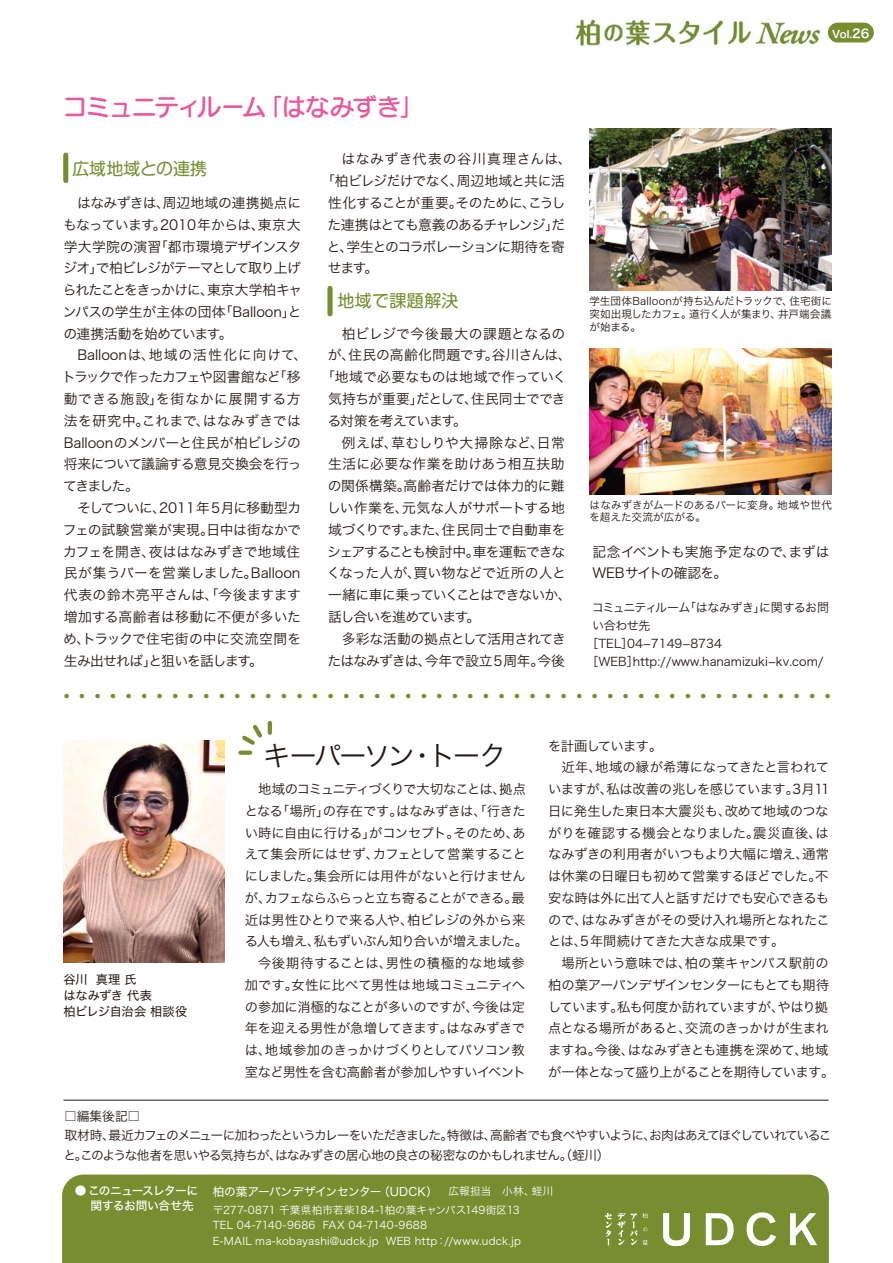
<style>
.page{position:relative;width:893px;height:1263px;background:#fff}
.page>*{position:absolute;margin:0;border:0;box-sizing:border-box;transform-origin:0 0}
.t1{font:27.6px "Hira Kaku Pro W3";letter-spacing:-.1em;color:#231815}
.t2{font:24.45px "Seurat Pro DB";letter-spacing:-.055em;color:#e9589a}
.t3{font:16.95px "Shin M Go Pro";letter-spacing:.01em;color:#778d2f}
.t4{font:13.8px/21.8px "Hira Kaku Pro W3";letter-spacing:-.02em;color:#231815}
.t5{font:13.8px "Hira Kaku Pro W3";letter-spacing:.015em;color:#231815}
.t6{font:13.8px "Hira Kaku Pro W3";letter-spacing:-.08em;color:#231815}
.t7{font:13.8px "Hira Kaku Pro W3";letter-spacing:-.065em;color:#231815}
.t8{font:13.8px "Hira Kaku Pro W3";letter-spacing:-.045em;color:#231815}
.t9{font:13.8px "Hira Kaku Pro W3";letter-spacing:-.085em;color:#231815}
.t10{font:13.8px "Hira Kaku Pro W3";letter-spacing:-.04em;color:#231815}
.t11{font:13.8px "Hira Kaku Pro W3";letter-spacing:.03em;color:#231815}
.t12{font:13.8px "Hira Kaku Pro W3";letter-spacing:.045em;color:#231815}
.t13{font:13.35px/21.8px "Hira Kaku Pro W3";letter-spacing:-.025em;color:#231815}
.t14{font:12.75px/19.2px "Hira Kaku Pro W3";letter-spacing:-.085em;color:#231815}
.t15{font:12.15px/15.9px "Hira Kaku Std W4";letter-spacing:-.02em;color:#231815}
.t16{font:12px "Hira Kaku Pro W3";color:#231815}
.t17{font:12px "Hira Kaku Pro W3";letter-spacing:-.06em;color:#231815}
.t18{font:11.7px "Hira Kaku Std W4";letter-spacing:-.015em;color:#fff}
.t19{font:11.7px/14.9px "Hira Kaku Std W5";letter-spacing:-.035em;color:#fff}
.t20{font:10.65px/15.5px "Hira Kaku Std W3";letter-spacing:.015em;color:#fff}
.t21{font:10.65px/12.8px "Hira Kaku Std W3";letter-spacing:-.005em;color:#231815;text-align:justify}
.t22{font:10.35px "Hira Kaku Pro W6";color:#fff}
.t23{font:5.1px "Hira Kaku Pro W6";color:#778d2f}
.s1{font-size:12.15px}
.s2{font-family:"Hira Kaku Std W3";font-size:10.65px}
</style>
<div class="page">
<div style="left:62px;top:1174px;width:767px;height:89px;background:#778d2f"></div>
<svg style="left:663px;top:1213px;width:27px;height:33px"></svg>
<svg style="left:706px;top:1213px;width:28px;height:32px"></svg>
<svg style="left:747px;top:1212px;width:29px;height:34px"></svg>
<svg style="left:790px;top:1213px;width:27px;height:32px"></svg>
<svg style="left:605px;top:1213px;width:43px;height:32px"></svg>
<hr style="left:64px;top:1100px;width:765px;height:1px;background:#231815">
<div style="left:63px;top:155px;width:5px;height:26px;background:#778d2f"></div>
<div style="left:327px;top:288px;width:6px;height:26px;background:#778d2f"></div>
<img style="left:575px;top:19px;width:246px;height:27px">
<div style="left:828px;top:23px;width:46px;height:20px;background:#778d2f;border-radius:10px"></div>
<div style="left:240px;top:750px;width:10px;height:5px;background:#778d2f"></div>
<svg style="left:242px;top:725px;width:20px;height:20px"></svg>
<hr style="left:268px;top:723px;width:4px;height:10px;background:#778d2f">
<img style="left:63px;top:741px;width:161px;height:222px">
<img style="left:589px;top:128px;width:243px;height:163px">
<img style="left:589px;top:348px;width:243px;height:146px">
<p class="t2" style="left:63px;top:90px;width:362px">コミュニティルーム「はなみずき」</p>
<p class="t3" style="left:72px;top:154px;width:136px">広域地域との連携</p>
<p class="t4" style="left:62px;top:191px;width:247px">　はなみずきは、周辺地域の連携拠点にもなっています。2010年からは、東京大学大学院の演習「都市環境デザインスタジオ」で柏ビレジがテーマとして取り上げられたことをきっかけに、東京大学柏キャンパスの学生が主体の団体「Balloon」との連携活動を始めています。<br>　Balloonは、地域の活性化に向けて、トラックで作ったカフェや図書館など「移動できる施設」を街なかに展開する方法を研究中。これまで、はなみずきでは<br>Balloonのメンバーと住民が柏ビレジの将来について議論する意見交換会を行ってきました。<br>　そしてついに、2011年5月に移動型カフェの試験営業が実現。日中は街なかでカフェを開き、夜ははなみずきで地域住民が集うバーを営業しました。Balloon代表の鈴木亮平さんは、「今後ますます増加する高齢者は移動に不便が多いため、トラックで住宅街の中に交流空間を生み出せれば」と狙いを話します。</p>
<p class="t12" style="left:328px;top:147px;width:245px">　はなみずき代表の谷川真理さんは、</p>
<p class="t8" style="left:321px;top:169px;width:245px">「柏ビレジだけでなく、周辺地域と共に活</p>
<p class="t4" style="left:328px;top:191px;width:239px">性化することが重要。そのために、こうし</p>
<p class="t9" style="left:328px;top:212px;width:239px">た連携はとても意義のあるチャレンジ」だ</p>
<p class="t6" style="left:327px;top:234px;width:239px">と、学生とのコラボレーションに期待を寄</p>
<p class="t4" style="left:328px;top:256px;width:52px">せます。</p>
<p class="t3" style="left:337px;top:287px;width:123px">地域で課題解決</p>
<p class="t5" style="left:328px;top:321px;width:239px">　柏ビレジで今後最大の課題となるの</p>
<p class="t4" style="left:328px;top:343px;width:245px">が、住民の高齢化問題です。谷川さんは、</p>
<p class="t4" style="left:321px;top:365px;width:247px">「地域で必要なものは地域で作っていく</p>
<p class="t4" style="left:328px;top:387px;width:239px">気持ちが重要」だとして、住民同士ででき</p>
<p class="t7" style="left:327px;top:408px;width:141px">る対策を考えています。</p>
<p class="t11" style="left:328px;top:430px;width:238px">　例えば、草むしりや大掃除など、日常</p>
<p class="t5" style="left:328px;top:452px;width:238px">生活に必要な作業を助けあう相互扶助</p>
<p class="t4" style="left:328px;top:474px;width:239px">の関係構築。高齢者だけでは体力的に難</p>
<p class="t4" style="left:327px;top:496px;width:239px">しい作業を、元気な人がサポートする地</p>
<p class="t4" style="left:328px;top:518px;width:239px">域づくりです。また、住民同士で自動車を</p>
<p class="t6" style="left:327px;top:539px;width:239px">シェアすることも検討中。車を運転できな</p>
<p class="t5" style="left:327px;top:561px;width:241px">くなった人が、買い物などで近所の人と</p>
<p class="t7" style="left:328px;top:583px;width:245px">一緒に車に乗っていくことはできないか、</p>
<p class="t6" style="left:328px;top:604px;width:154px">話し合いを進めています。</p>
<p class="t4" style="left:328px;top:627px;width:239px">　多彩な活動の拠点として活用されてき</p>
<p class="t10" style="left:328px;top:648px;width:239px">たはなみずきは、今年で設立5周年。今後</p>
<p class="t22" style="left:832px;top:25px;width:39px">Vol.<span class="s1">26</span></p>
<p class="t21" style="left:589px;top:295px;width:244px">学生団体Balloonが持ち込んだトラックで、住宅街に突如出現したカフェ。道行く人が集まり、井戸端会議が始まる。</p>
<p class="t21" style="left:589px;top:498px;width:244px">はなみずきがムードのあるバーに変身。地域や世代を超えた交流が広がる。</p>
<p class="t4" style="left:592px;top:539px;width:239px">記念イベントも実施予定なので、まずは<br>WEBサイトの確認を。</p>
<p class="t17" style="left:592px;top:597px;width:239px">コミュニティルーム「はなみずき」に関するお問</p>
<p class="t16" style="left:592px;top:615px;width:60px">い合わせ先</p>
<p class="t16" style="left:586px;top:633px;width:137px">［TEL］04-7149-8734</p>
<p class="t16" style="left:586px;top:651px;width:239px">［WEB］http://www.hanamizuki-kv.com/</p>
<p class="t23" style="left:64px;top:692px;width:22px">● ●</p>
<p class="t23" style="left:95px;top:692px;width:22px">● ●</p>
<p class="t23" style="left:126px;top:692px;width:22px">● ●</p>
<p class="t23" style="left:157px;top:692px;width:22px">● ●</p>
<p class="t23" style="left:188px;top:692px;width:22px">● ●</p>
<p class="t23" style="left:219px;top:692px;width:22px">● ●</p>
<p class="t23" style="left:250px;top:692px;width:22px">● ●</p>
<p class="t23" style="left:282px;top:692px;width:22px">● ●</p>
<p class="t23" style="left:313px;top:692px;width:22px">● ●</p>
<p class="t23" style="left:344px;top:692px;width:22px">● ●</p>
<p class="t23" style="left:375px;top:692px;width:22px">● ●</p>
<p class="t23" style="left:406px;top:692px;width:22px">● ●</p>
<p class="t23" style="left:437px;top:692px;width:22px">● ●</p>
<p class="t23" style="left:468px;top:692px;width:22px">● ●</p>
<p class="t23" style="left:499px;top:692px;width:22px">● ●</p>
<p class="t23" style="left:530px;top:692px;width:22px">● ●</p>
<p class="t23" style="left:561px;top:692px;width:22px">● ●</p>
<p class="t23" style="left:592px;top:692px;width:22px">● ●</p>
<p class="t23" style="left:623px;top:692px;width:22px">● ●</p>
<p class="t23" style="left:654px;top:692px;width:22px">● ●</p>
<p class="t23" style="left:685px;top:692px;width:22px">● ●</p>
<p class="t23" style="left:716px;top:692px;width:22px">● ●</p>
<p class="t23" style="left:748px;top:692px;width:22px">● ●</p>
<p class="t23" style="left:779px;top:692px;width:22px">● ●</p>
<p class="t23" style="left:810px;top:692px;width:22px">● ●</p>
<p class="t15" style="left:63px;top:972px;width:125px">谷川 真理 氏<br>はなみずき 代表<br>柏ビレジ自治会 相談役</p>
<p class="t1" style="left:263px;top:731px;width:245px">キーパーソン・トーク</p>
<p class="t13" style="left:245px;top:777px;width:285px">　地域のコミュニティづくりで大切なことは、拠点となる「場所」の存在です。はなみずきは、「行きたい時に自由に行ける」がコンセプト。そのため、あえて集会所にはせず、カフェとして営業することにしました。集会所には用件がないと行けませんが、カフェならふらっと立ち寄ることができる。最近は男性ひとりで来る人や、柏ビレジの外から来る人も増え、私もずいぶん知り合いが増えました。　今後期待することは、男性の積極的な地域参加です。女性に比べて男性は地域コミュニティへの参加に消極的なことが多いのですが、今後は定年を迎える男性が急増してきます。はなみずきでは、地域参加のきっかけづくりとしてパソコン教室など男性を含む高齢者が参加しやすいイベント</p>
<p class="t13" style="left:548px;top:734px;width:288px">を計画しています。<br>　近年、地域の縁が希薄になってきたと言われていますが、私は改善の兆しを感じています。3月11日に発生した東日本大震災も、改めて地域のつながりを確認する機会となりました。震災直後、はなみずきの利用者がいつもより大幅に増え、通常は休業の日曜日も初めて営業するほどでした。不安な時は外に出て人と話すだけでも安心できるもので、はなみずきがその受け入れ場所となれたことは、5年間続けてきた大きな成果です。<br>　場所という意味では、柏の葉キャンパス駅前の柏の葉アーバンデザインセンターにもとても期待しています。私も何度か訪れていますが、やはり拠点となる場所があると、交流のきっかけが生まれますね。今後、はなみずきとも連携を深めて、地域が一体となって盛り上がることを期待しています。</p>
<p class="t14" style="left:63px;top:1106px;width:770px">□編集後記□<br>取材時、最近カフェのメニューに加わったというカレーをいただきました。特徴は、高齢者でも食べやすいように、お肉はあえてほぐしていれていること。このような他者を思いやる気持ちが、はなみずきの居心地の良さの秘密なのかもしれません。（蛭川）</p>
<p class="t19" style="left:75px;top:1183px;width:125px">● このニュースレターに　 関するお問い合せ先</p>
<p class="t18" style="left:213px;top:1182px;width:342px">柏の葉アーバンデザインセンター（UDCK）<span class="s2">　広報担当　小林、蛭川</span></p>
<p class="t20" style="left:213px;top:1202px;width:310px">〒277-0871 千葉県柏市若柴184-1柏の葉キャンパス149街区13<br>TEL 04-7140-9686 FAX 04-7140-9688<br>E-MAIL ma-kobayashi@udck.jp WEB http：//www.udck.jp</p>
</div>
